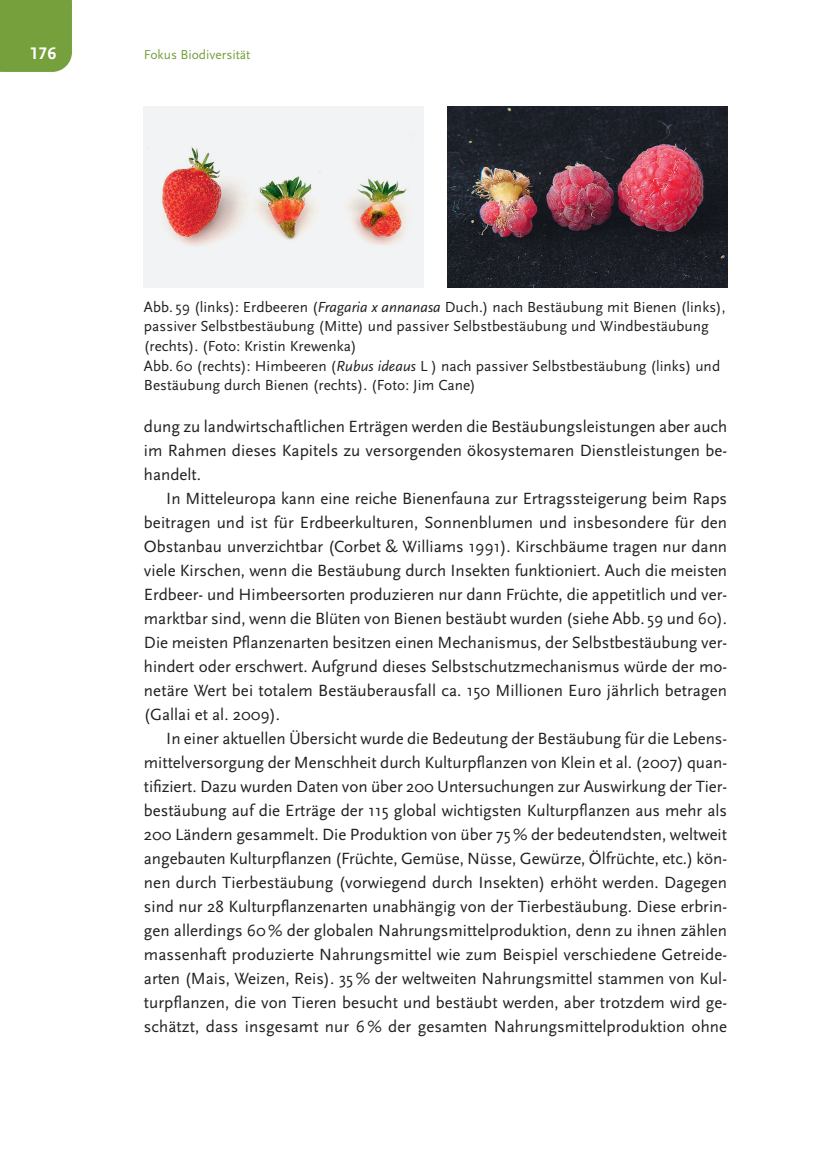
<style>
.page{position:relative;width:814px;height:1161px;background:#fff}
.page>*{position:absolute;margin:0;border:0;box-sizing:border-box;transform-origin:0 0}
.t1{font:700 17.5px "Scala Sans LF";color:#fff}
.t2{font:16.97px/24px "Scala Sans";letter-spacing:.005em;color:#231f20;text-align:justify}
.t3{font:15.22px/19.6px "Scala Sans";letter-spacing:.005em;color:#231f20}
.t4{font:13.47px "Scala Sans LF";color:#75a03c}
.s1{font-style:italic}
</style>
<div class="page">
<div style="left:0;top:0;width:72px;height:72px;background:#75a03c"></div>
<img style="left:144px;top:107px;width:279px;height:181px">
<img style="left:447px;top:107px;width:280px;height:181px">
<p class="t1" style="left:30px;top:44px;width:28px">176</p>
<p class="t4" style="left:144px;top:48px;width:108px">Fokus Biodiversität</p>
<p class="t3" style="left:144px;top:297px;width:583px">Abb. 59 (links): Erdbeeren (<span class="s1">Fragaria x annanasa</span> Duch.) nach Bestäubung mit Bienen (links), passiver Selbstbestäubung (Mitte) und passiver Selbstbestäubung und Windbestäubung (rechts). (Foto: Kristin Krewenka)<br>Abb. 60 (rechts): Himbeeren (<span class="s1">Rubus ideaus</span> L ) nach passiver Selbstbestäubung (links) und Bestäubung durch Bienen (rechts). (Foto: Jim Cane)</p>
<p class="t2" style="left:144px;top:415px;width:585px">dung zu landwirtschaftlichen Erträgen werden die Bestäubungsleistungen aber auch im Rahmen dieses Kapitels zu versorgenden ökosystemaren Dienstleistungen be&shy;handelt.</p>
<p class="t2" style="left:144px;top:487px;width:584px;text-indent:22px">In Mitteleuropa kann eine reiche Bienenfauna zur Ertragssteigerung beim Raps beitragen und ist für Erdbeerkulturen, Sonnenblumen und insbesondere für den Obstanbau unverzichtbar (Corbet &amp; Williams 1991). Kirschbäume tragen nur dann viele Kirschen, wenn die Bestäubung durch Insekten funktioniert. Auch die meisten Erdbeer- und Himbeersorten produzieren nur dann Früchte, die appetitlich und ver&shy;marktbar sind, wenn die Blüten von Bienen bestäubt wurden (siehe Abb. 59 und 60).<br>Die meisten Pflanzenarten besitzen einen Mechanismus, der Selbstbestäubung ver&shy;hindert oder erschwert. Aufgrund dieses Selbstschutzmechanismus würde der mo&shy;netäre Wert bei totalem Bestäuberausfall ca. 150 Millionen Euro jährlich betragen (Gallai et al. 2009).</p>
<p class="t2" style="left:144px;top:727px;width:584px;text-indent:22px">In einer aktuellen Übersicht wurde die Bedeutung der Bestäubung für die Lebens&shy;mittelversorgung der Menschheit durch Kulturpflanzen von Klein et al. (2007) quan&shy;tifiziert. Dazu wurden Daten von über 200 Untersuchungen zur Auswirkung der Tier&shy;bestäubung auf die Erträge der 115 global wichtigsten Kulturpflanzen aus mehr als 200 Ländern gesammelt. Die Produktion von über 75 % der bedeutendsten, weltweit angebauten Kulturpflanzen (Früchte, Gemüse, Nüsse, Gewürze, Ölfrüchte, etc.) kön&shy;nen durch Tierbestäubung (vorwiegend durch Insekten) erhöht werden. Dagegen sind nur 28 Kulturpflanzenarten unabhängig von der Tierbestäubung. Diese erbrin&shy;gen allerdings 60 % der globalen Nahrungsmittelproduktion, denn zu ihnen zählen massenhaft produzierte Nahrungsmittel wie zum Beispiel verschiedene Getreide - arten (Mais, Weizen, Reis). 35 % der weltweiten Nahrungsmittel stammen von Kul&shy;turpflanzen, die von Tieren besucht und bestäubt werden, aber trotzdem wird ge&shy;schätzt, dass insgesamt nur 6 % der gesamten Nahrungsmittelproduktion ohne</p>
</div>
